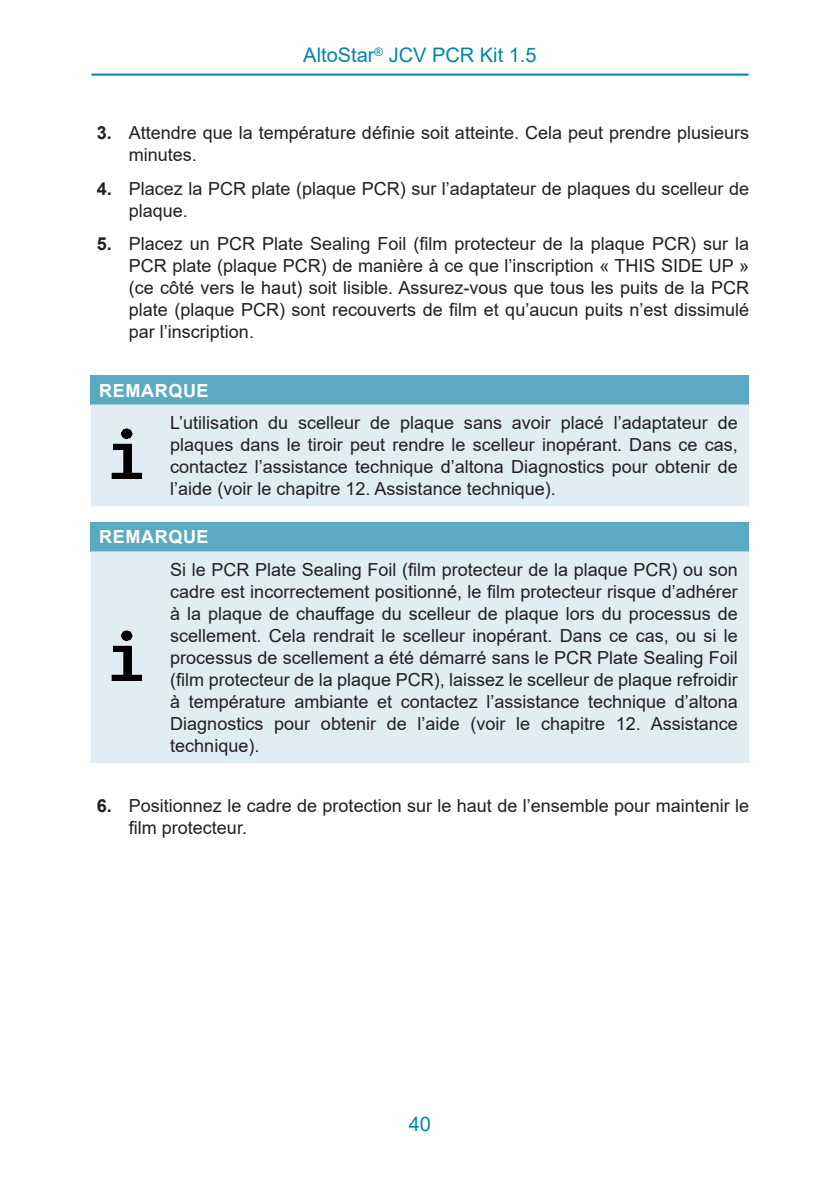
<style>
.page{position:relative;width:840px;height:1191px;background:#fff}
.page>*{position:absolute;margin:0;border:0;box-sizing:border-box;transform-origin:0 0}
.Seitenkopf{font:20px "Arial";color:#0087a6}
.Note_para{font:18px/22px "Arial";color:#231f20}
.Note_Titel{font:700 18px "Arial";letter-spacing:.035em;color:#fff}
.s1{font-weight:700}
</style>
<div class="page">
<hr style="left:91px;top:74px;width:657px;height:2px;background:#0087a6">
<div style="left:91px;top:375px;width:657px;height:29px;background:#5caac2"></div>
<div style="left:91px;top:404px;width:657px;height:102px;background:#e0edf3"></div>
<img style="left:94px;top:424px;width:62px;height:62px">
<div style="left:91px;top:522px;width:657px;height:29px;background:#5caac2"></div>
<div style="left:91px;top:551px;width:657px;height:212px;background:#e0edf3"></div>
<img style="left:94px;top:626px;width:62px;height:62px">
<p class="Seitenkopf" style="left:303px;top:41px;width:235px">AltoStar<sup>®</sup> JCV PCR Kit 1.5</p>
<p class="Note_para" style="left:129px;top:122px;width:621px;text-indent:-32px"><span class="s1">3.</span> Attendre que la température définie soit atteinte. Cela peut prendre plusieurs minutes.</p>
<p class="Note_para" style="left:129px;top:177px;width:621px;text-indent:-32px"><span class="s1">4.</span> Placez la PCR plate (plaque PCR) sur l’adaptateur de plaques du scelleur de plaque.</p>
<p class="Note_para" style="left:129px;top:232px;width:621px;text-align:justify;text-indent:-32px"><span class="s1">5.</span> Placez un PCR Plate Sealing Foil (film protecteur de la plaque PCR) sur la PCR plate (plaque PCR) de manière à ce que l’inscription « THIS SIDE UP » (ce côté vers le haut) soit lisible. Assurez-vous que tous les puits de la PCR plate (plaque PCR) sont recouverts de film et qu’aucun puits n’est dissimulé par l’inscription.</p>
<p class="Note_Titel" style="left:99px;top:377px;width:111px">REMARQUE</p>
<p class="Note_para" style="left:170px;top:411px;width:568px;text-align:justify">L’utilisation du scelleur de plaque sans avoir placé l’adaptateur de plaques dans le tiroir peut rendre le scelleur inopérant. Dans ce cas, contactez l’assistance technique d’altona Diagnostics pour obtenir de l’aide (voir le chapitre 12. Assistance technique).</p>
<p class="Note_Titel" style="left:99px;top:524px;width:111px">REMARQUE</p>
<p class="Note_para" style="left:170px;top:558px;width:568px;text-align:justify">Si le PCR Plate Sealing Foil (film protecteur de la plaque PCR) ou son cadre est incorrectement positionné, le film protecteur risque d’adhérer à la plaque de chauffage du scelleur de plaque lors du processus de scellement. Cela rendrait le scelleur inopérant. Dans ce cas, ou si le processus de scellement a été démarré sans le PCR Plate Sealing Foil (film protecteur de la plaque PCR), laissez le scelleur de plaque refroidir à température ambiante et contactez l’assistance technique d’altona Diagnostics pour obtenir de l’aide (voir le chapitre 12. Assistance technique).</p>
<p class="Note_para" style="left:129px;top:794px;width:621px;text-indent:-32px"><span class="s1">6.</span> Positionnez le cadre de protection sur le haut de l’ensemble pour maintenir le film protecteur.</p>
<p class="Seitenkopf" style="left:408px;top:1110px;width:24px">40</p>
</div>
